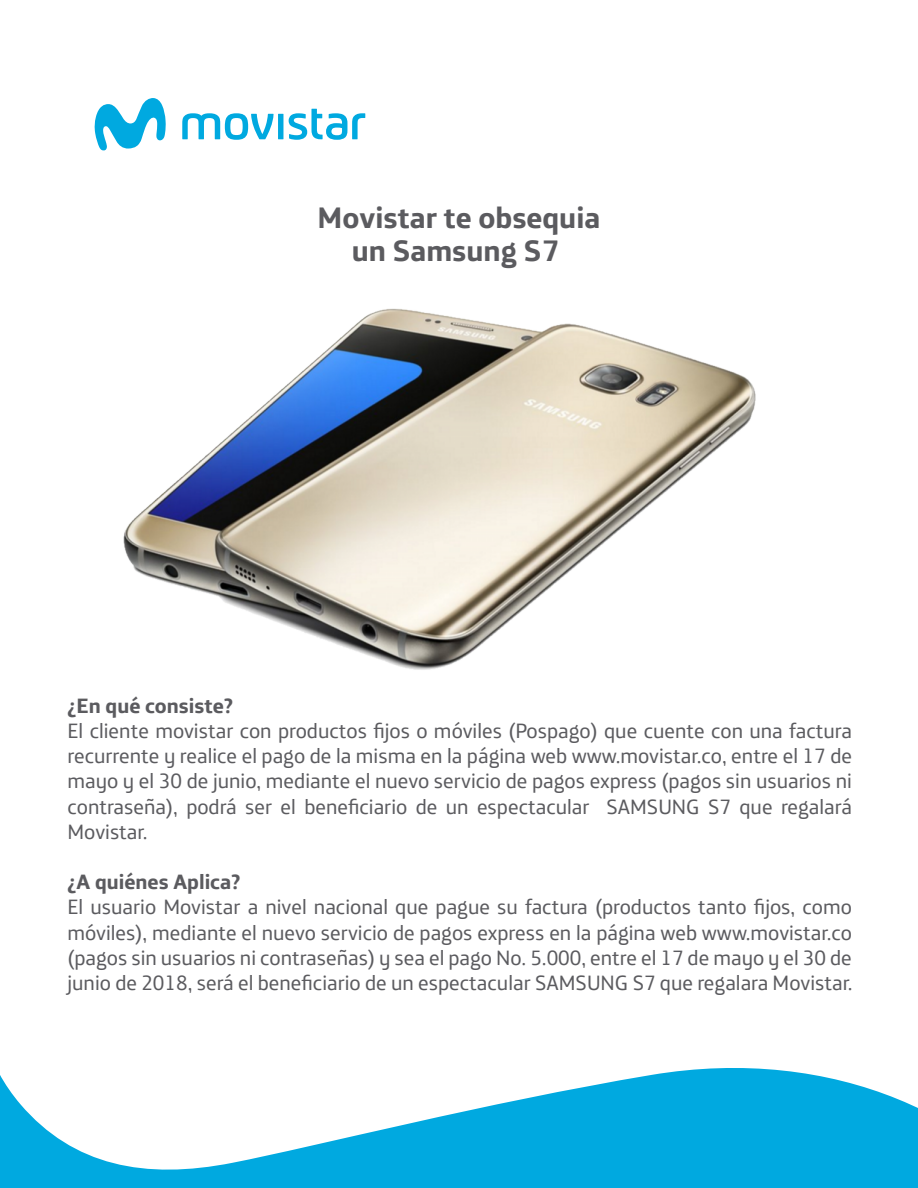
<style>
.page{position:relative;width:918px;height:1188px;background:#fff}
.page>*{position:absolute;margin:0;border:0;box-sizing:border-box;transform-origin:0 0}
.t1{font:700 30px/33px "Telefonica";color:#5b5b5f;text-align:center}
.t2{font:21px/25.2px "Telefonica";color:#5b5b5f;text-align:justify}
.t3{font:700 21px "Telefonica";color:#5b5b5f}
</style>
<div class="page">
<svg style="left:94px;top:98px;width:70px;height:53px"></svg>
<svg style="left:0;top:1068px;width:918px;height:120px;fill:#00a9e0"></svg>
<img style="left:118px;top:109px;width:638px;height:561px">
<h1 class="t1" style="left:318px;top:198px;width:284px">Movistar te obsequia un Samsung S7</h1>
<p class="t3" style="left:68px;top:687px;width:167px">¿En qué consiste?</p>
<p class="t2" style="left:68px;top:716px;width:786px">El cliente movistar con productos fijos o móviles (Pospago) que cuente con una factura recurrente y realice el pago de la misma en la página web www.movistar.co, entre el 17 de mayo y el 30 de junio, mediante el nuevo servicio de pagos express (pagos sin usuarios ni contraseña), podrá ser el beneficiario de un espectacular SAMSUNG S7 que regalará Movistar.</p>
<p class="t3" style="left:68px;top:863px;width:174px">¿A quiénes Aplica?</p>
<p class="t2" style="left:68px;top:892px;width:787px">El usuario Movistar a nivel nacional que pague su factura (productos tanto fijos, como móviles), mediante el nuevo servicio de pagos express en la página web www.movistar.co (pagos sin usuarios ni contraseñas) y sea el pago No. 5.000, entre el 17 de mayo y el 30 de junio de 2018, será el beneficiario de un espectacular SAMSUNG S7 que regalara Movistar.</p>
</div>
